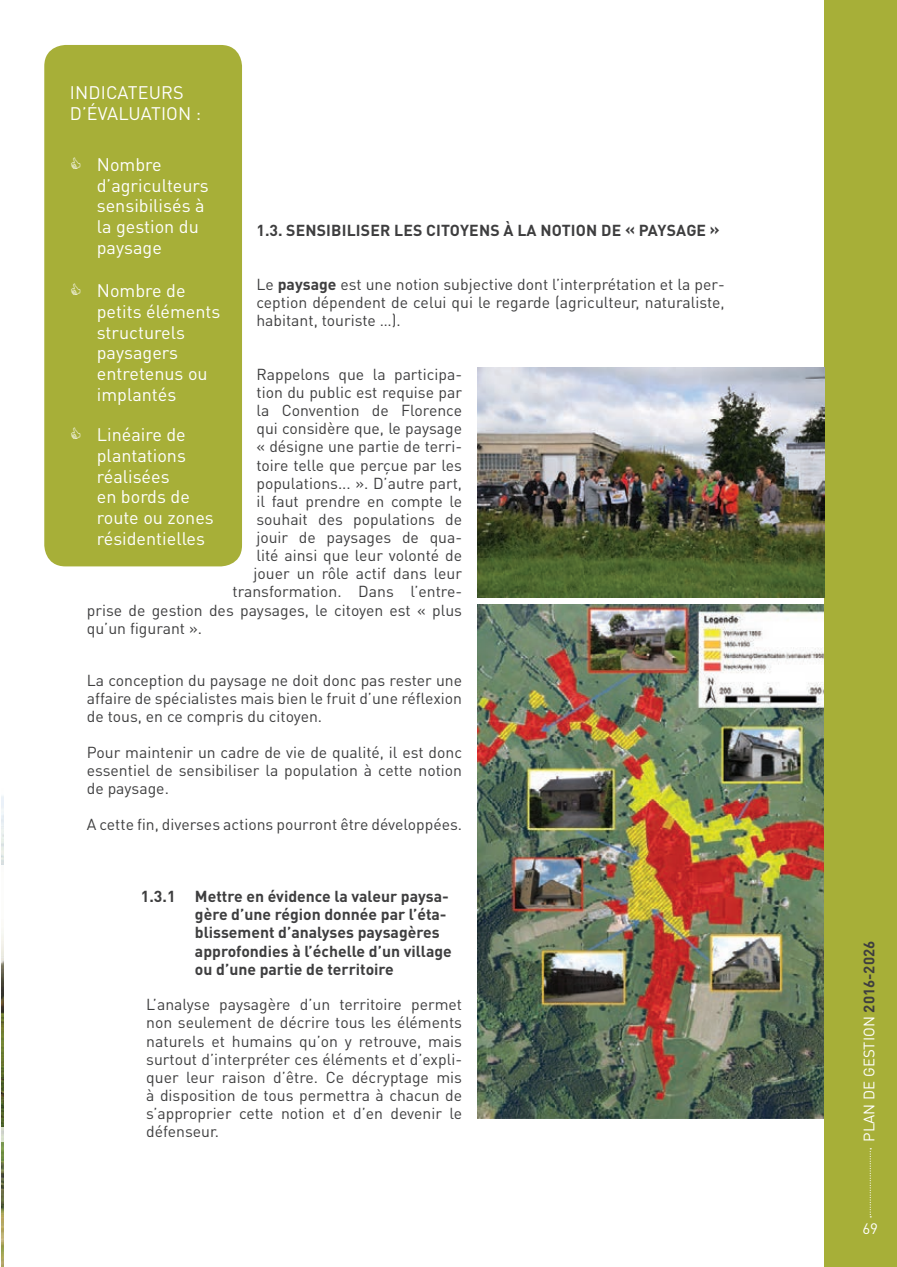
<style>
.page{position:relative;width:897px;height:1267px;background:#fff}
.page>*{position:absolute;margin:0;border:0;box-sizing:border-box;transform-origin:0 0}
.t1{font:18px/20.7px "DIN Pro";color:#fff}
.t2{font:15.75px/18.1px "DIN Pro";color:#3e3e3f;text-align:justify}
.t3{font:700 15.75px/18.1px "DIN Pro";color:#3e3e3f}
.t4{font:15px "DIN Pro";color:#fff}
.s1{font-weight:700}
.s2{font-weight:700;color:#3e3e3f}
</style>
<div class="page">
<img style="left:477px;top:605px;width:347px;height:513px">
<img style="left:2px;top:1141px;width:2px;height:125px">
<div style="left:824px;top:0;width:72px;height:1266px;background:#a7af38"></div>
<svg style="left:869px;top:1148px;width:2px;height:69px"></svg>
<div style="left:44px;top:45px;width:198px;height:521px;background:#a7af38;border-radius:21px"></div>
<img style="left:2px;top:929px;width:2px;height:197px">
<img style="left:477px;top:367px;width:347px;height:230px">
<p class="t1" style="left:70px;top:81px;width:40px">Indicateurs d’évaluation</p>
<p class="t1" style="left:196px;top:102px;width:7px">:</p>
<p class="t1" style="left:97px;top:153px;width:114px">Nombre d’agriculteurs sensibilisés à la gestion du paysage</p>
<p class="t1" style="left:97px;top:279px;width:125px">Nombre de petits éléments structurels paysagers entretenus ou implantés</p>
<p class="t1" style="left:97px;top:423px;width:118px">Linéaire de plantations réalisées<br>en bords de route ou zones résidentielles</p>
<p class="t3" style="left:256px;top:220px;width:78px">1.3. Sensibili</p>
<p class="t3" style="left:361px;top:220px;width:326px">ser les citoyens à la noti on de « Paysage</p>
<p class="t3" style="left:709px;top:220px;width:11px">»</p>
<p class="t2" style="left:256px;top:274px;width:469px">Le <span class="s1">paysage</span> est une notion subjective dont l’interprétation et la per&shy;ception dépendent de celui qui le regarde (agriculteur, naturaliste, habitant, touriste …).</p>
<p class="t2" style="left:256px;top:364px;width:207px">Rappelons que la participa-</p>
<p class="t2" style="left:256px;top:382px;width:207px">tion du public est requise par</p>
<p class="t2" style="left:256px;top:401px;width:207px">la Convention de Florence</p>
<p class="t2" style="left:256px;top:419px;width:207px">qui considère que, le paysage</p>
<p class="t2" style="left:256px;top:437px;width:207px">« désigne une partie de terri-</p>
<p class="t2" style="left:256px;top:455px;width:207px">toire telle que perçue par les</p>
<p class="t2" style="left:256px;top:473px;width:207px">populations... ». D’autre part,</p>
<p class="t2" style="left:256px;top:491px;width:207px">il faut prendre en compte le</p>
<p class="t2" style="left:256px;top:509px;width:207px">souhait des populations de</p>
<p class="t2" style="left:256px;top:527px;width:207px">jouir de paysages de qua-</p>
<p class="t2" style="left:256px;top:545px;width:207px">lité ainsi que leur volonté de</p>
<p class="t2" style="left:253px;top:564px;width:210px">jouer un rôle actif dans leur</p>
<p class="t2" style="left:232px;top:582px;width:231px">transformation. Dans l’entre-</p>
<p class="t2" style="left:87px;top:600px;width:377px">prise de gestion des paysages, le citoyen est « plus</p>
<p class="t2" style="left:87px;top:618px;width:117px">qu’un figurant ».</p>
<p class="t2" style="left:87px;top:670px;width:377px">La conception du paysage ne doit donc pas rester une affaire de spécialistes mais bien le fruit d’une réflexion de tous, en ce compris du citoyen.</p>
<p class="t2" style="left:87px;top:742px;width:377px">Pour maintenir un cadre de vie de qualité, il est donc essentiel de sensibiliser la population à cette notion de paysage.</p>
<p class="t2" style="left:87px;top:814px;width:377px">A cette fin, diverses actions pourront être développées.</p>
<p class="t3" style="left:195px;top:886px;width:258px;text-indent:-54px">1.3.1 Mettre en évidence la valeur paysa&shy;gère d’une région donnée par l’éta&shy;blissement d’analyses paysagères approfondies à l’échelle d’un village ou d’une partie de territoire</p>
<p class="t2" style="left:146px;top:994px;width:317px">L’analyse paysagère d’un territoire permet non seulement de décrire tous les éléments naturels et humains qu’on y retrouve, mais surtout d’interpréter ces éléments et d’expli&shy;quer leur raison d’être. Ce décryptage mis à disposition de tous permettra à chacun de s’approprier cette notion et d’en devenir le défenseur.</p>
<p class="t4" style="left:858px;top:1141px;width:202px;rotate:-90deg">PLAN DE GESTION <span class="s2">2016-2026</span></p>
<p class="t4" style="left:862px;top:1218px;width:17px">69</p>
</div>
